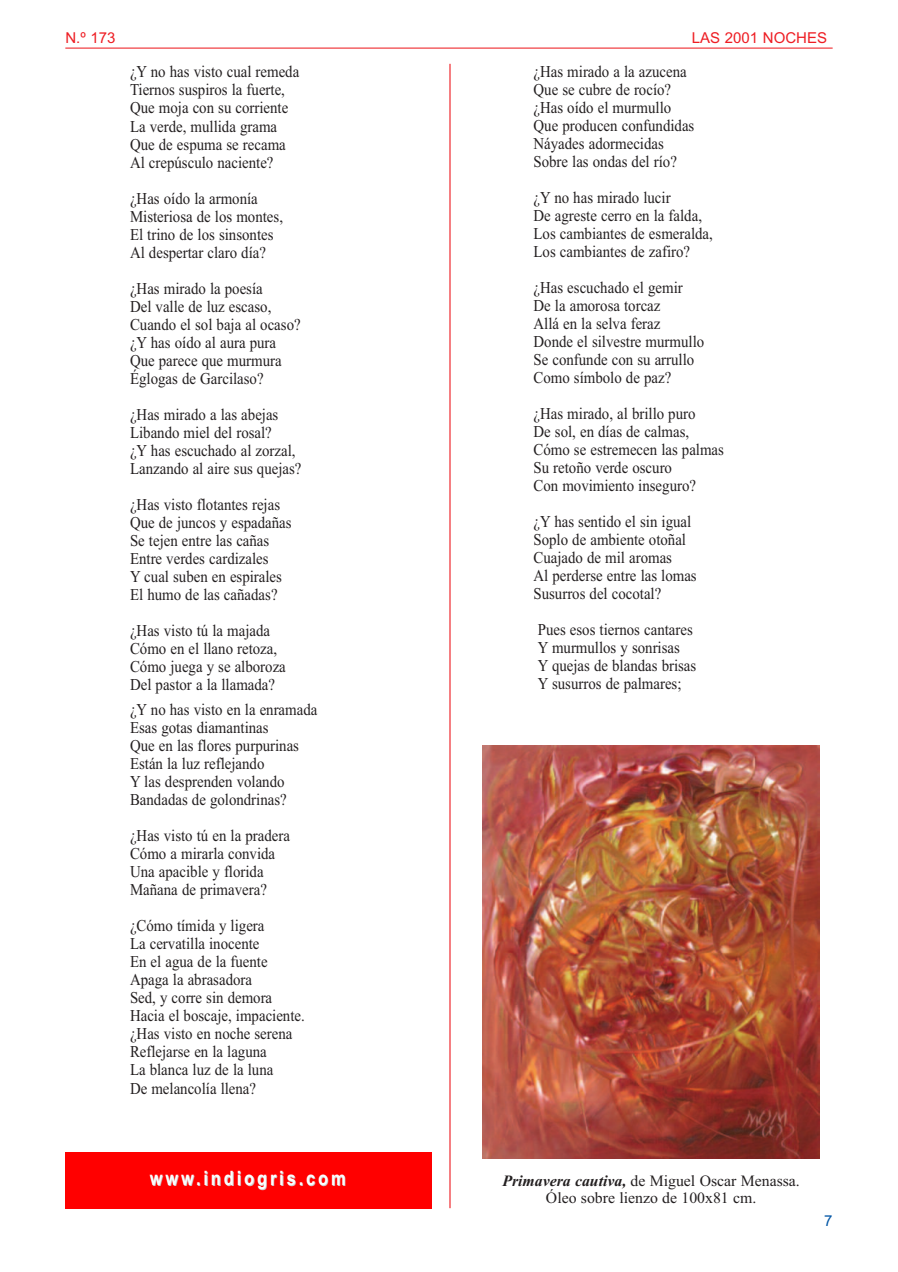
<style>
.page{position:relative;width:898px;height:1272px;background:#fff}
.page>*{position:absolute;margin:0;border:0;box-sizing:border-box;transform-origin:0 0}
.t1{font:700 19.8px "Arial";letter-spacing:.17em;color:#fcfefe;scale:.83 1}
.t2{font:16.5px/18px "Times New Roman";color:#231f20;scale:.9 1}
.t3{font:15.75px/17px "Times New Roman";color:#231f20;text-align:center}
.t4{font:15px "Arial";color:#ee1d23}
.t5{font:15px "Arial";color:#0155a5}
.s1{font-weight:700;font-style:italic}
</style>
<div class="page">
<hr style="left:65px;top:48px;width:767px;height:1px;background:#ee1d23">
<hr style="left:449px;top:64px;width:1px;height:1144px;background:#ee1d23">
<div style="left:65px;top:1151px;width:366px;height:57px;background:#f00"></div>
<img style="left:482px;top:746px;width:336px;height:412px">
<p class="t4" style="left:65px;top:29px;width:52px">N.º 173</p>
<p class="t4" style="left:691px;top:29px;width:137px">LAS 2001 NOCHES</p>
<p class="t2" style="left:130px;top:63px;width:189px">¿Y no has visto cual remeda<br>Tiernos suspiros la fuerte,<br>Que moja con su corriente<br>La verde, mullida grama<br>Que de espuma se recama<br>Al crepúsculo naciente?</p>
<p class="t2" style="left:130px;top:189px;width:171px">¿Has oído la armonía<br>Misteriosa de los montes,<br>El trino de los sinsontes<br>Al despertar claro día?</p>
<p class="t2" style="left:130px;top:279px;width:191px">¿Has mirado la poesía<br>Del valle de luz escaso,<br>Cuando el sol baja al ocaso? ¿Y has oído al aura pura<br>Que parece que murmura églogas de Garcilaso?</p>
<p class="t2" style="left:130px;top:405px;width:192px">¿Has mirado a las abejas<br>Libando miel del rosal?<br>¿Y has escuchado al zorzal,<br>Lanzando al aire sus quejas?</p>
<p class="t2" style="left:130px;top:495px;width:181px">¿Has visto flotantes rejas<br>Que de juncos y espadañas<br>Se tejen entre las cañas<br>Entre verdes cardizales<br>Y cual suben en espirales<br>El humo de las cañadas?</p>
<p class="t2" style="left:130px;top:621px;width:175px">¿Has visto tú la majada<br>Cómo en el llano retoza,<br>Cómo juega y se alboroza<br>Del pastor a la llamada?</p>
<p class="t2" style="left:130px;top:700px;width:210px">¿Y no has visto en la enramada<br>Esas gotas diamantinas<br>Que en las flores purpurinas<br>Están la luz reflejando<br>Y las desprenden volando<br>Bandadas de golondrinas?</p>
<p class="t2" style="left:130px;top:826px;width:179px">¿Has visto tú en la pradera<br>Cómo a mirarla convida<br>Una apacible y florida<br>Mañana de primavera?</p>
<p class="t2" style="left:130px;top:916px;width:196px">¿Cómo tímida y ligera<br>La cervatilla inocente<br>En el agua de la fuente<br>Apaga la abrasadora<br>Sed, y corre sin demora<br>Hacia el boscaje, impaciente. ¿Has visto en noche serena<br>Reflejarse en la laguna<br>La blanca luz de la luna<br>De melancolía llena?</p>
<p class="t1" style="left:150px;top:1166px;width:237px">www.indiogris.com</p>
<p class="t2" style="left:533px;top:62px;width:180px">¿Has mirado a la azucena<br>Que se cubre de rocío? ¿Has oído el murmullo<br>Que producen confundidas<br>Náyades adormecidas<br>Sobre las ondas del río?</p>
<p class="t2" style="left:533px;top:188px;width:201px">¿Y no has mirado lucir<br>De agreste cerro en la falda,<br>Los cambiantes de esmeralda,<br>Los cambiantes de zafiro?</p>
<p class="t2" style="left:533px;top:278px;width:191px">¿Has escuchado el gemir<br>De la amorosa torcaz<br>Allá en la selva feraz<br>Donde el silvestre murmullo<br>Se confunde con su arrullo<br>Como símbolo de paz?</p>
<p class="t2" style="left:533px;top:404px;width:213px">¿Has mirado, al brillo puro<br>De sol, en días de calmas,<br>Cómo se estremecen las palmas<br>Su retoño verde oscuro<br>Con movimiento inseguro?</p>
<p class="t2" style="left:533px;top:512px;width:183px">¿Y has sentido el sin igual<br>Soplo de ambiente otoñal<br>Cuajado de mil aromas<br>Al perderse entre las lomas<br>Susurros del cocotal?</p>
<p class="t2" style="left:537px;top:620px;width:178px">Pues esos tiernos cantares<br>Y murmullos y sonrisas<br>Y quejas de blandas brisas<br>Y susurros de palmares;</p>
<p class="t3" style="left:502px;top:1172px;width:299px"><span class="s1">Primavera cautiva,</span> de Miguel Oscar Menassa.<br>Óleo sobre lienzo de 100x81 cm.</p>
<p class="t5" style="left:824px;top:1212px;width:10px">7</p>
</div>
